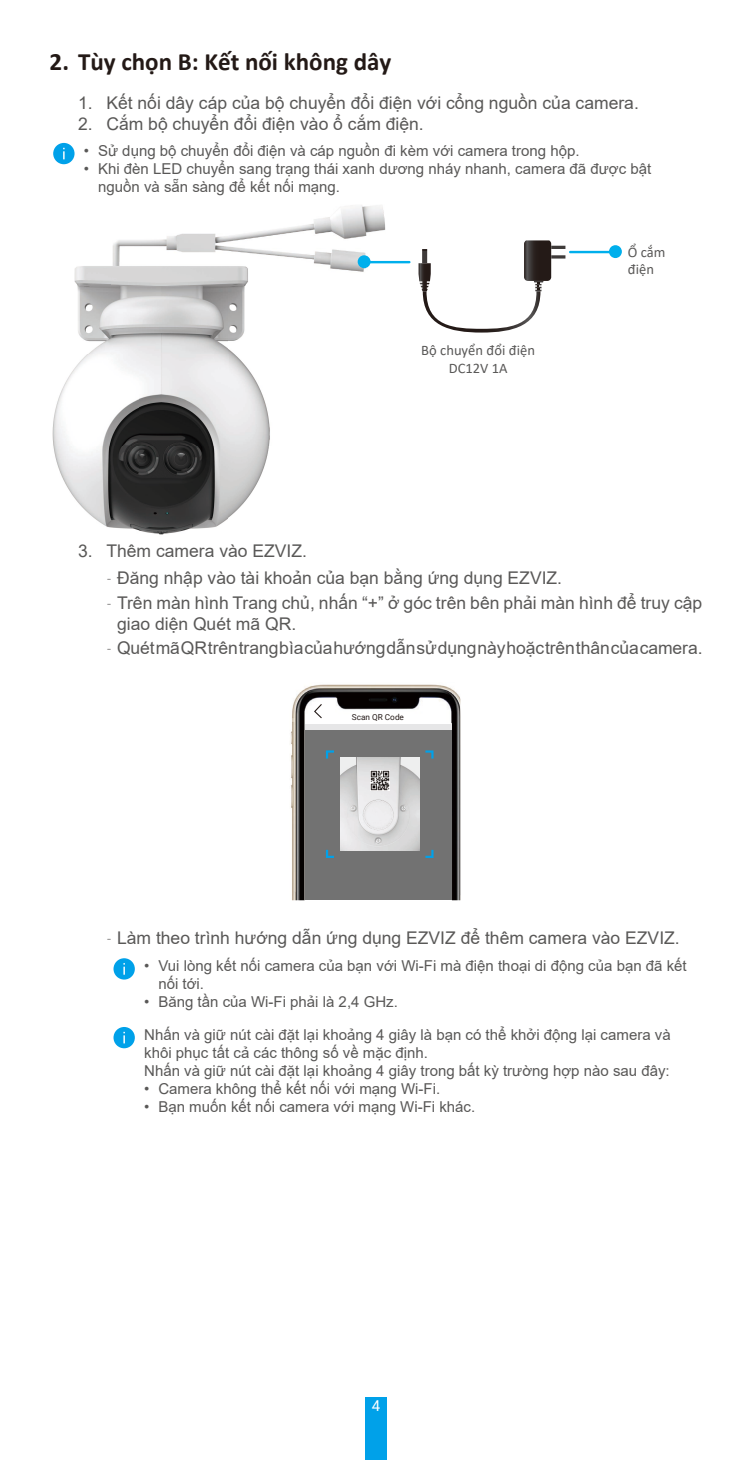
<style>
.page{position:relative;width:752px;height:1460px;background:#fff}
.page>*{position:absolute;margin:0;border:0;box-sizing:border-box;transform-origin:0 0}
.t1{font:700 25px "Calibri";color:#231916}
.t2{font:17.5px/21px "Arial";color:#595857}
.t3{font:15px/18px "Arial";color:#595857}
.t4{font:15px "Roboto";color:#fff}
.t5{font:14.5px/17.5px "Calibri";color:#595857}
.t6{font:8.25px "Roboto";color:#231916}
.s1{font-family:"DIN Cond";font-weight:300}
</style>
<div class="page">
<div style="left:365px;top:1398px;width:21px;height:62px;background:#00a1e9"></div>
<div style="left:53px;top:143px;width:21px;height:21px;background:#00a1e9;border-radius:50%"></div>
<svg style="left:63px;top:148px;width:2px;height:11px"></svg>
<svg style="left:418px;top:240px;width:133px;height:93px"></svg>
<hr style="left:551px;top:246px;width:14px;height:3px;background:#3f3b3a">
<svg style="left:551px;top:255px;width:14px;height:4px"></svg>
<img style="left:112px;top:205px;width:273px;height:67px">
<img style="left:52px;top:266px;width:87px;height:265px">
<img style="left:139px;top:286px;width:131px;height:249px">
<img style="left:111px;top:262px;width:162px;height:24px">
<hr style="left:365px;top:261px;width:44px;height:2px;background:#00afec">
<hr style="left:570px;top:251px;width:43px;height:2px;background:#00afec">
<div style="left:357px;top:255px;width:13px;height:13px;background:#00afec;border-radius:50%"></div>
<div style="left:608px;top:245px;width:13px;height:13px;background:#00afec;border-radius:50%"></div>
<img style="left:290px;top:684px;width:170px;height:216px">
<div style="left:305px;top:724px;width:146px;height:176px;background:#727272"></div>
<div style="left:305px;top:724px;width:146px;height:5px;background:#e6e6e7"></div>
<svg style="left:314px;top:704px;width:8px;height:14px"></svg>
<svg style="left:326px;top:750px;width:8px;height:8px"></svg>
<svg style="left:425px;top:750px;width:8px;height:8px"></svg>
<svg style="left:326px;top:850px;width:8px;height:8px"></svg>
<svg style="left:425px;top:850px;width:8px;height:8px"></svg>
<img style="left:340px;top:757px;width:79px;height:94px">
<img style="left:340px;top:758px;width:79px;height:92px">
<img style="left:370px;top:770px;width:20px;height:20px">
<div style="left:113px;top:958px;width:22px;height:21px;background:#00a1e9;border-radius:50%"></div>
<svg style="left:123px;top:963px;width:2px;height:12px"></svg>
<div style="left:113px;top:1027px;width:22px;height:21px;background:#00a1e9;border-radius:50%"></div>
<svg style="left:123px;top:1032px;width:2px;height:11px"></svg>
<h1 class="t1" style="left:50px;top:44px;width:343px">2. Tùy chọn B: Kết nối không dây</h1>
<p class="t2" style="left:78px;top:92px;width:562px">1. Kết nối dây cáp của bộ chuyển đổi điện với cổng nguồn của camera.</p>
<p class="t2" style="left:78px;top:113px;width:347px">2. Cắm bộ chuyển đổi điện vào ổ cắm điện.</p>
<p class="t3" style="left:84px;top:141px;width:497px">• Sử dụng bộ chuyển đổi điện và cáp nguồn đi kèm với camera trong hộp.</p>
<p class="t3" style="left:98px;top:159px;width:554px;text-indent:-14px">• Khi đèn LED chuyển sang trạng thái xanh dương nháy nhanh, camera đã được bật nguồn và sẵn sàng để kết nối mạng.</p>
<p class="t5" style="left:421px;top:341px;width:115px;text-align:center">Bộ chuyển đổi điện<br>DC12V 1A</p>
<p class="t5" style="left:627px;top:243px;width:39px">Ổ cắm điện</p>
<p class="t2" style="left:78px;top:540px;width:230px">3. Thêm camera vào EZVIZ.</p>
<p class="t2" style="left:106px;top:567px;width:457px"><span class="s1">-</span> Đăng nhập vào tài khoản của bạn bằng ứng dụng EZVIZ.</p>
<p class="t2" style="left:117px;top:592px;width:586px;text-indent:-11px"><span class="s1">-</span> Trên màn hình Trang chủ, nhấn “+” ở góc trên bên phải màn hình để truy cập giao diện Quét mã QR.</p>
<p class="t2" style="left:106px;top:637px;width:597px"><span class="s1">-</span> Quét mã QR trên trang bìa của hướng dẫn sử dụng này hoặc trên thân của camera.</p>
<p class="t6" style="left:352px;top:711px;width:54px">Scan QR Code</p>
<p class="t2" style="left:106px;top:927px;width:574px"><span class="s1">-</span> Làm theo trình hướng dẫn ứng dụng EZVIZ để thêm camera vào EZVIZ.</p>
<p class="t3" style="left:158px;top:957px;width:529px;text-indent:-14px">• Vui lòng kết nối camera của bạn với Wi-Fi mà điện thoại di động của bạn đã kết nối tới.</p>
<p class="t3" style="left:144px;top:985px;width:527px;line-height:32.8px">• Băng tần của Wi-Fi phải là 2,4 GHz.<br>Nhấn và giữ nút cài đặt lại khoảng 4 giây là bạn có thể khởi động lại camera và</p>
<p class="t3" style="left:144px;top:1043px;width:527px">khôi phục tất cả các thông số về mặc định.<br>Nhấn và giữ nút cài đặt lại khoảng 4 giây trong bất kỳ trường hợp nào sau đây:</p>
<p class="t3" style="left:144px;top:1079px;width:297px">• Camera không thể kết nối với mạng Wi-Fi.</p>
<p class="t3" style="left:144px;top:1097px;width:332px">• Bạn muốn kết nối camera với mạng Wi-Fi khác.</p>
<p class="t4" style="left:371px;top:1395px;width:10px">4</p>
</div>
